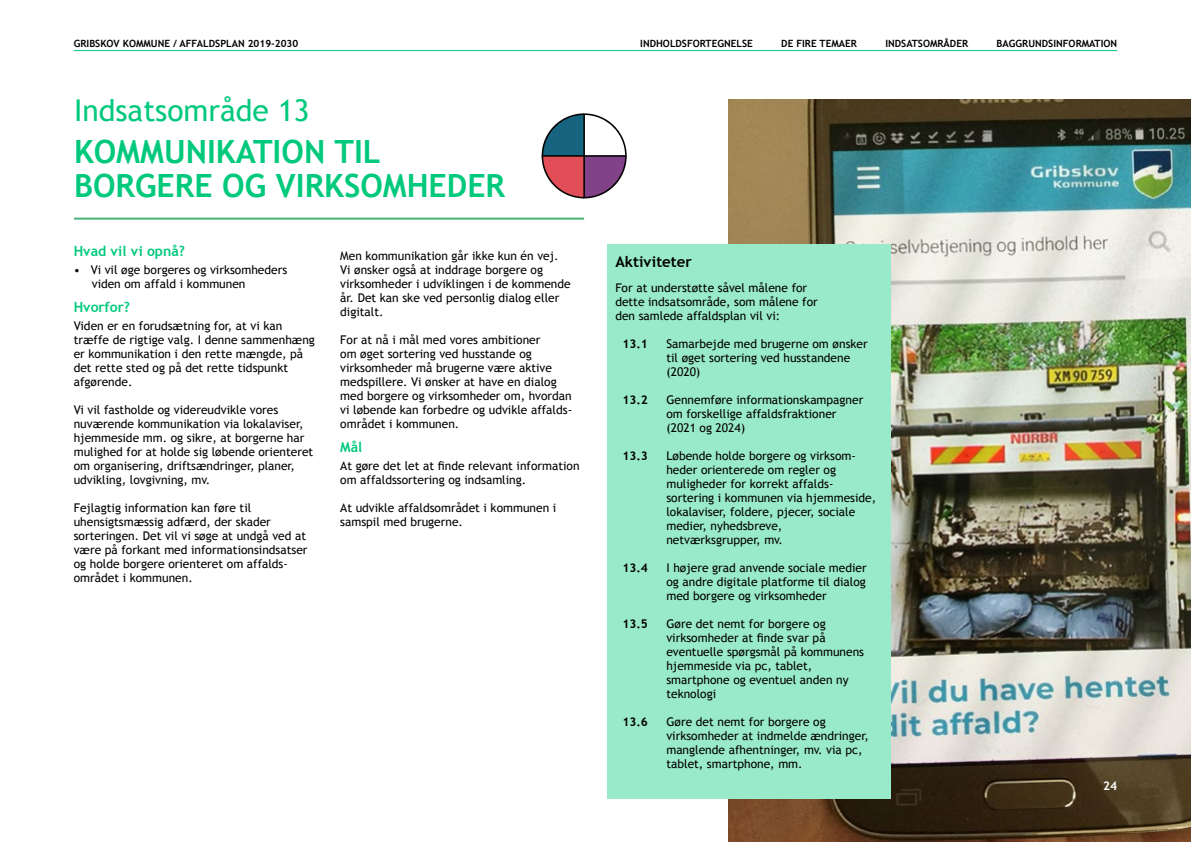
<style>
.page{position:relative;width:1191px;height:842px;background:#fff}
.page>*{position:absolute;margin:0;border:0;box-sizing:border-box;transform-origin:0 0}
.t1{font:700 32px "Trebuchet MS";color:#00c97c}
.t2{font:30px "Trebuchet MS";color:#00c97c}
.Brødtekst{font:700 15px "Trebuchet MS";color:#000}
.Mellemrubrik{font:700 14px "Trebuchet MS";color:#00c97c}
.Brødtekst-2{font:12px/14px "Trebuchet MS";color:#000}
.Brødtekst-3{font:700 12px "Trebuchet MS";color:#000}
.t3{font:700 12px "Trebuchet MS";color:#fff}
.t4{font:700 10px "Trebuchet MS";color:#000}
</style>
<div class="page">
<hr style="left:74px;top:50px;width:1043px;height:1px;background:#00c97c">
<hr style="left:74px;top:218px;width:510px;height:2px;background:#47b278">
<img style="left:729px;top:99px;width:462px;height:743px">
<svg style="left:541px;top:113px;width:85px;height:85px"></svg>
<div style="left:607px;top:244px;width:283px;height:554px;background:#99e9cb"></div>
<p class="t4" style="left:74px;top:37px;width:226px">GRIBSKOV KOMMUNE / AFFALDSPLAN 2019-2030</p>
<p class="t4" style="left:640px;top:37px;width:114px">INDHOLDSFORTEGNELSE</p>
<p class="t4" style="left:781px;top:37px;width:77px">DE FIRE TEMAER</p>
<p class="t4" style="left:885px;top:37px;width:84px">INDSATSOMRÅDER</p>
<p class="t4" style="left:996px;top:37px;width:122px">BAGGRUNDSINFORMATION</p>
<p class="t2" style="left:74px;top:93px;width:237px">Indsatsområde 13</p>
<p class="t1" style="left:74px;top:131px;width:308px">KOMMUNIKATION TIL</p>
<p class="t1" style="left:74px;top:165px;width:432px">BORGERE OG VIRKSOMHEDER</p>
<p class="Mellemrubrik" style="left:74px;top:242px;width:113px">Hvad vil vi opnå?</p>
<p class="Brødtekst-2" style="left:74px;top:263px;width:215px">• Vi vil øge borgeres og virksomheders</p>
<p class="Brødtekst-2" style="left:92px;top:277px;width:155px">viden om affald i kommunen</p>
<p class="Mellemrubrik" style="left:74px;top:298px;width:58px">Hvorfor?</p>
<p class="Brødtekst-2" style="left:74px;top:319px;width:210px">Viden er en forudsætning for, at vi kan</p>
<p class="Brødtekst-2" style="left:74px;top:333px;width:243px">træffe de rigtige valg. I denne sammenhæng er kommunikation i den rette mængde, på det rette sted og på det rette tidspunkt afgørende.</p>
<p class="Brødtekst-2" style="left:74px;top:403px;width:206px">Vi vil fastholde og videreudvikle vores</p>
<p class="Brødtekst-2" style="left:74px;top:417px;width:241px">nuværende kommunikation via lokalaviser, hjemmeside mm. og sikre, at borgerne har mulighed for at holde sig løbende orienteret om organisering, driftsændringer, planer, udvikling, lovgivning, mv.</p>
<p class="Brødtekst-2" style="left:74px;top:501px;width:179px">Fejlagtig information kan føre til</p>
<p class="Brødtekst-2" style="left:74px;top:515px;width:199px">uhensigtsmæssig adfærd, der skader</p>
<p class="Brødtekst-2" style="left:74px;top:529px;width:235px">sorteringen. Det vil vi søge at undgå ved at være på forkant med informationsindsatser og holde borgere orienteret om affalds-</p>
<p class="Brødtekst-2" style="left:74px;top:571px;width:121px">området i kommunen.</p>
<p class="Brødtekst-2" style="left:340px;top:249px;width:220px">Men kommunikation går ikke kun én vej.</p>
<p class="Brødtekst-2" style="left:340px;top:263px;width:204px">Vi ønsker også at inddrage borgere og</p>
<p class="Brødtekst-2" style="left:340px;top:277px;width:232px">virksomheder i udviklingen i de kommende år. Det kan ske ved personlig dialog eller digitalt.</p>
<p class="Brødtekst-2" style="left:340px;top:333px;width:202px">For at nå i mål med vores ambitioner</p>
<p class="Brødtekst-2" style="left:340px;top:347px;width:193px">om øget sortering ved husstande og</p>
<p class="Brødtekst-2" style="left:340px;top:361px;width:213px">virksomheder må brugerne være aktive</p>
<p class="Brødtekst-2" style="left:340px;top:375px;width:218px">medspillere. Vi ønsker at have en dialog</p>
<p class="Brødtekst-2" style="left:340px;top:389px;width:233px;text-align:justify">med borgere og virksomheder om, hvordan vi løbende kan forbedre og udvikle affalds&shy;området i kommunen.</p>
<p class="Mellemrubrik" style="left:340px;top:438px;width:24px">Mål</p>
<p class="Brødtekst-2" style="left:340px;top:459px;width:241px">At gøre det let at finde relevant information om affaldssortering og indsamling.</p>
<p class="Brødtekst-2" style="left:340px;top:501px;width:217px">At udvikle affaldsområdet i kommunen i samspil med brugerne.</p>
<p class="Brødtekst" style="left:615px;top:252px;width:78px">Aktiviteter</p>
<p class="Brødtekst-2" style="left:615px;top:280px;width:193px">For at understøtte såvel målene for</p>
<p class="Brødtekst-2" style="left:615px;top:294px;width:204px">dette indsatsområde, som målene for</p>
<p class="Brødtekst-2" style="left:615px;top:308px;width:166px">den samlede affaldsplan vil vi:</p>
<p class="Brødtekst-3" style="left:622px;top:336px;width:27px">13.1</p>
<p class="Brødtekst-2" style="left:666px;top:337px;width:203px">Samarbejde med brugerne om ønsker til øget sortering ved husstandene (2020)</p>
<p class="Brødtekst-2" style="left:666px;top:393px;width:198px">Gennemføre informationskampagner om forskellige affaldsfraktioner</p>
<p class="Brødtekst-2" style="left:666px;top:421px;width:80px">(2021 og 2024)</p>
<p class="Brødtekst-2" style="left:666px;top:449px;width:191px">Løbende holde borgere og virksom-</p>
<p class="Brødtekst-2" style="left:666px;top:463px;width:171px">heder orienterede om regler og</p>
<p class="Brødtekst-2" style="left:666px;top:477px;width:169px">muligheder for korrekt affalds-</p>
<p class="Brødtekst-2" style="left:666px;top:491px;width:211px">sortering i kommunen via hjemmeside, lokalaviser, foldere, pjecer, sociale medier, nyhedsbreve,</p>
<p class="Brødtekst-2" style="left:666px;top:533px;width:118px">netværksgrupper, mv.</p>
<p class="Brødtekst-2" style="left:666px;top:561px;width:202px;text-align:justify">I højere grad anvende sociale medier og andre digitale platforme til dialog med borgere og virksomheder</p>
<p class="Brødtekst-2" style="left:666px;top:617px;width:161px">Gøre det nemt for borgere og</p>
<p class="Brødtekst-2" style="left:666px;top:631px;width:161px">virksomheder at finde svar på</p>
<p class="Brødtekst-2" style="left:666px;top:645px;width:199px">eventuelle spørgsmål på kommunens hjemmeside via pc, tablet,</p>
<p class="Brødtekst-2" style="left:666px;top:673px;width:184px">smartphone og eventuel anden ny teknologi</p>
<p class="Brødtekst-2" style="left:666px;top:715px;width:161px">Gøre det nemt for borgere og</p>
<p class="Brødtekst-2" style="left:666px;top:729px;width:204px">virksomheder at indmelde ændringer, manglende afhentninger, mv. via pc, tablet, smartphone, mm.</p>
<p class="Brødtekst-3" style="left:622px;top:392px;width:27px">13.2</p>
<p class="Brødtekst-3" style="left:622px;top:448px;width:27px">13.3</p>
<p class="Brødtekst-3" style="left:622px;top:560px;width:27px">13.4</p>
<p class="Brødtekst-3" style="left:622px;top:616px;width:27px">13.5</p>
<p class="Brødtekst-3" style="left:622px;top:714px;width:27px">13.6</p>
<p class="t3" style="left:1103px;top:778px;width:16px">24</p>
</div>
